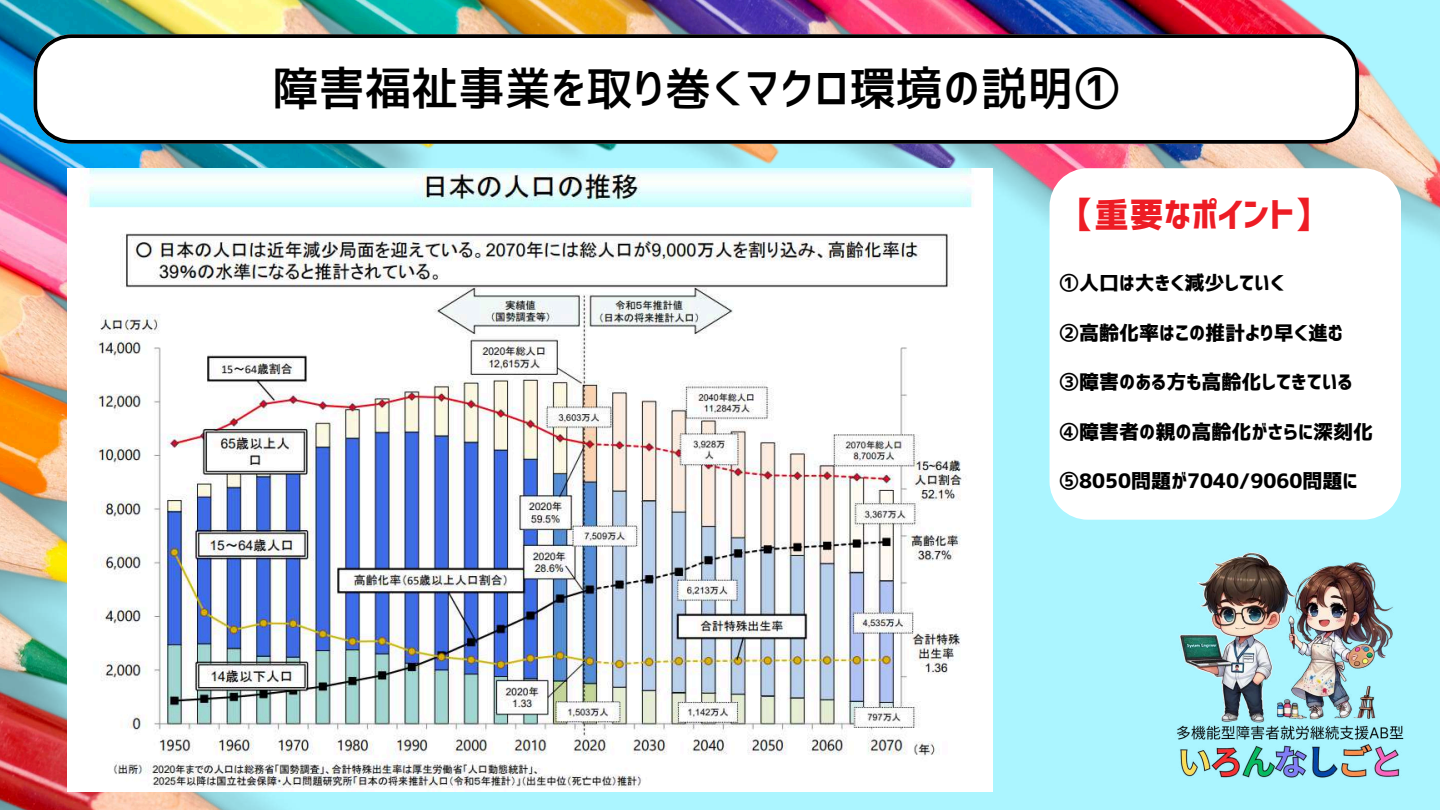
<style>
.page{position:relative;width:1440px;height:810px;background:#fff}
.page>*{position:absolute;margin:0;border:0;box-sizing:border-box;transform-origin:0 0}
.t1{font:46.6px "Corporate Logo Medium";color:#000}
.t2{font:35px "Corporate Logo Bold";color:#ed1c24}
.t3{font:20px "Corporate Logo Bold";color:#000}
</style>
<div class="page">
<img style="left:0;top:0;width:1440px;height:810px">
<img style="left:67px;top:168px;width:926px;height:623px">
<svg style="left:33px;top:34px;width:1326px;height:110px"></svg>
<img style="left:1163px;top:545px;width:248px;height:246px">
<svg style="left:1050px;top:168px;width:351px;height:352px"></svg>
<h1 class="t1" style="left:272px;top:65px;width:850px">障害福祉事業を取り巻くマクロ環境の説明①</h1>
<h2 class="t2" style="left:1059px;top:197px;width:271px">【重要なポイント】</h2>
<p class="t3" style="left:1059px;top:273px;width:227px">①人口は大きく減少していく</p>
<p class="t3" style="left:1059px;top:322px;width:285px">②高齢化率はこの推計より早く進む</p>
<p class="t3" style="left:1059px;top:372px;width:295px">③障害のある方も高齢化してきている</p>
<p class="t3" style="left:1059px;top:421px;width:315px">④障害者の親の高齢化がさらに深刻化</p>
<p class="t3" style="left:1059px;top:471px;width:300px">⑤8050問題が7040/9060問題に</p>
</div>
